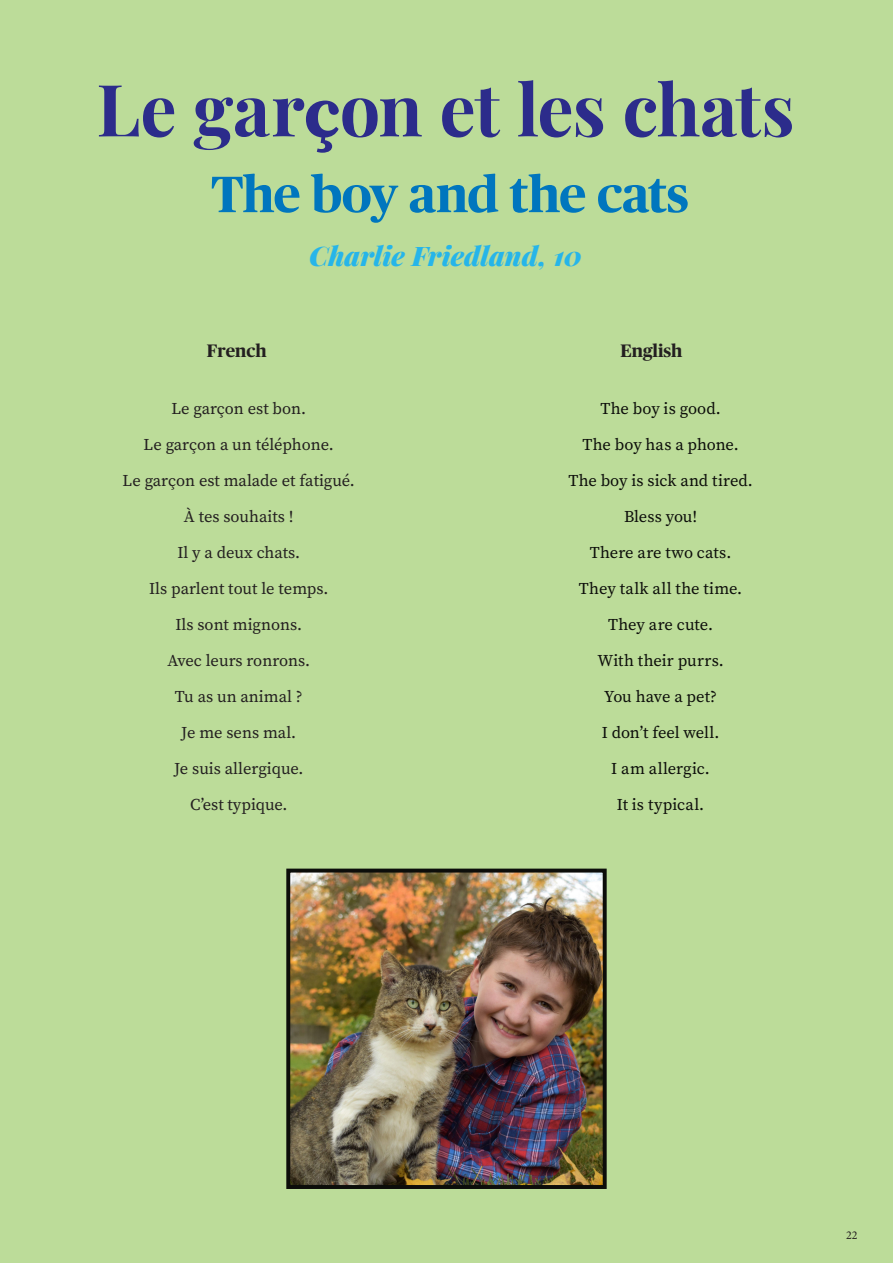
<style>
.page{position:relative;width:893px;height:1263px;background:#bcdc99}
.page>*{position:absolute;margin:0;border:0;box-sizing:border-box;transform-origin:0 0}
.Category{font:700 72px "Playfair Display";letter-spacing:-.015em;color:#2c2c8b}
.Subtext{font:700 51px "Publico Headline Web";letter-spacing:-.015em;color:#0076be}
.Category-2{font:italic 900 27px "Playfair Display";color:#26b5e9}
.t1{font:700 18px "Publico Headline Web";color:#231f20}
.t2{font:16.5px "Source Serif Pro";color:#231f20}
.Body_Text_-_First_Line_Indent{font:16.5px "Source Serif Pro";color:#0c0d0a}
.Body_Text_-_First_Line_Indent-2{font:16.5px "Source Serif Pro";letter-spacing:.025em;color:#0c0d0a}
.t3{font:12px "Minion Pro";color:#231f20}
.s1{font-family:"Source Serif Pro"}
</style>
<div class="page">
<img style="left:291px;top:873px;width:311px;height:311px">
<div style="left:286px;top:868px;width:321px;height:321px;border:4px solid #0c0d0a"></div>
<p class="Category" style="left:96px;top:53px;width:700px">Le gar<span class="s1">ç</span>on et les chats</p>
<p class="Subtext" style="left:211px;top:173px;width:479px">The boy and the cats</p>
<p class="Category-2" style="left:309px;top:234px;width:274px">Charlie Friedland, 10</p>
<p class="t1" style="left:207px;top:343px;width:61px">French</p>
<p class="t1" style="left:621px;top:343px;width:64px">English</p>
<p class="t2" style="left:171px;top:398px;width:136px">Le garçon est bon.</p>
<p class="t2" style="left:144px;top:434px;width:192px">Le garçon a un téléphone.</p>
<p class="t2" style="left:123px;top:470px;width:234px">Le garçon est malade et fatigué.</p>
<p class="t2" style="left:184px;top:506px;width:111px">À tes souhaits !</p>
<p class="t2" style="left:177px;top:542px;width:124px">Il y a deux chats.</p>
<p class="t2" style="left:149px;top:578px;width:181px">Ils parlent tout le temps.</p>
<p class="t2" style="left:175px;top:614px;width:128px">Ils sont mignons.</p>
<p class="t2" style="left:167px;top:650px;width:144px">Avec leurs ronrons.</p>
<p class="t2" style="left:175px;top:686px;width:130px">Tu as un animal ?</p>
<p class="t2" style="left:181px;top:722px;width:116px">Je me sens mal.</p>
<p class="t2" style="left:174px;top:758px;width:131px">Je suis allergique.</p>
<p class="t2" style="left:190px;top:794px;width:99px">C’est typique.</p>
<p class="Body_Text_-_First_Line_Indent" style="left:600px;top:397px;width:122px">The boy is good.</p>
<p class="Body_Text_-_First_Line_Indent" style="left:582px;top:433px;width:158px">The boy has a phone.</p>
<p class="Body_Text_-_First_Line_Indent" style="left:568px;top:469px;width:186px">The boy is sick and tired.</p>
<p class="Body_Text_-_First_Line_Indent" style="left:624px;top:505px;width:75px">Bless you!</p>
<p class="Body_Text_-_First_Line_Indent" style="left:590px;top:541px;width:143px">There are two cats.</p>
<p class="Body_Text_-_First_Line_Indent-2" style="left:579px;top:577px;width:165px">They talk all the time.</p>
<p class="Body_Text_-_First_Line_Indent" style="left:608px;top:613px;width:106px">They are cute.</p>
<p class="Body_Text_-_First_Line_Indent" style="left:597px;top:649px;width:128px">With their purrs.</p>
<p class="Body_Text_-_First_Line_Indent" style="left:604px;top:685px;width:115px">You have a pet?</p>
<p class="Body_Text_-_First_Line_Indent" style="left:602px;top:721px;width:119px">I don’t feel well.</p>
<p class="Body_Text_-_First_Line_Indent" style="left:611px;top:757px;width:100px">I am allergic.</p>
<p class="Body_Text_-_First_Line_Indent" style="left:617px;top:793px;width:89px">It is typical.</p>
<p class="t3" style="left:846px;top:1227px;width:13px">22</p>
</div>
